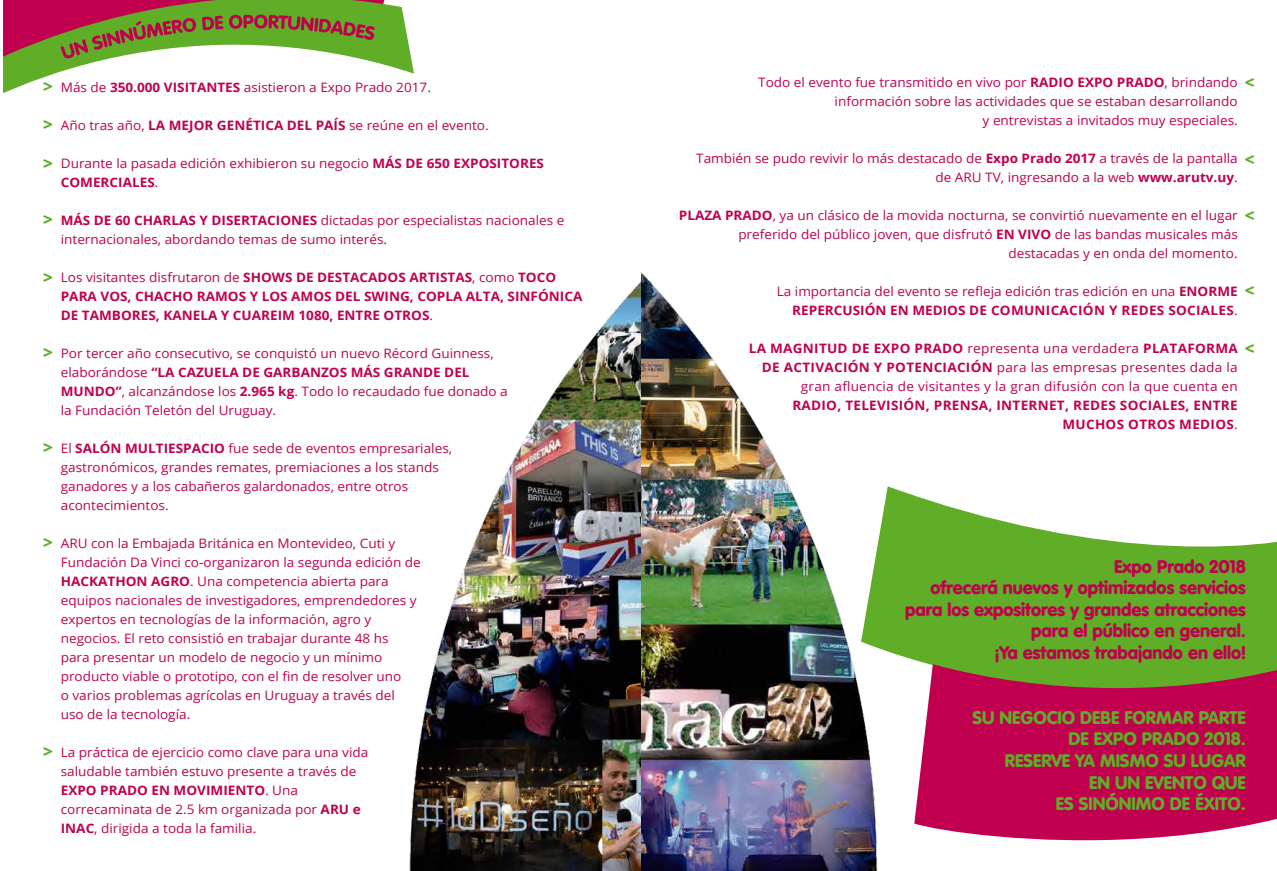
<style>
.page{position:relative;width:1277px;height:871px;background:#fff}
.page>*{position:absolute;margin:0;border:0;box-sizing:border-box;transform-origin:0 0}
.t1{font:900 18px/21.6px "VAG Rounded Std";color:#c0004e;text-align:right}
.t2{font:900 18px/21.6px "VAG Rounded Std";color:#60ad28;text-align:right}
.t3{font:900 16px "VAG Rounded Std";color:#60ad28}
.t4{font:900 16px "VAG Rounded Std";color:#fff}
.t5{font:13px/19px "Open Sans";color:#c0004e;scale:1.04 1}
.t6{font:13px/19px "Open Sans";letter-spacing:.02em;color:#c0004e;text-align:right;scale:1.04 1}
.t7{font:700 13px/19px "Open Sans";color:#c0004e;scale:1.04 1}
.t8{font:700 13px/19px "Open Sans";letter-spacing:.02em;color:#c0004e;text-align:right;scale:1.04 1}
.s1{font-weight:700}
.s2{font-weight:400}
</style>
<div class="page">
<img style="left:387px;top:4px;width:254px;height:867px">
<svg style="left:4px;top:0;width:383px;height:75px"></svg>
<svg style="left:1024px;top:526px;width:252px;height:64px;fill:#60ad28"></svg>
<svg style="left:1024px;top:590px;width:252px;height:251px;background:#9d4644"></svg>
<img style="left:641px;top:271px;width:383px;height:600px">
<p class="t4" style="left:43px;top:76px;width:11px">&gt;</p>
<p class="t3" style="left:43px;top:114px;width:11px">&gt;</p>
<p class="t3" style="left:43px;top:153px;width:11px">&gt;</p>
<p class="t3" style="left:43px;top:209px;width:11px">&gt;</p>
<p class="t3" style="left:43px;top:266px;width:11px">&gt;</p>
<p class="t3" style="left:43px;top:342px;width:11px">&gt;</p>
<p class="t3" style="left:43px;top:436px;width:11px">&gt;</p>
<p class="t3" style="left:43px;top:532px;width:11px">&gt;</p>
<p class="t3" style="left:43px;top:741px;width:11px">&gt;</p>
<p class="t5" style="left:61px;top:77px;width:357px">Más de <span class="s1">350.000 VISITANTES</span> asistieron a Expo Prado 2017.</p>
<p class="t5" style="left:61px;top:115px;width:413px">Año tras año, <span class="s1">LA MEJOR GENÉTICA DEL PAÍS</span> se reúne en el evento.</p>
<p class="t5" style="left:61px;top:153px;width:466px">Durante la pasada edición exhibieron su negocio <span class="s1">MÁS DE 650 EXPOSITORES<br>COMERCIALES</span>.</p>
<p class="t5" style="left:61px;top:210px;width:485px"><span class="s1">MÁS DE 60 CHARLAS Y DISERTACIONES</span> dictadas por especialistas nacionales e internacionales, abordando temas de sumo interés.</p>
<p class="t7" style="left:61px;top:267px;width:503px"><span class="s2">Los visitantes disfrutaron de</span> SHOWS DE DESTACADOS ARTISTAS<span class="s2">, como</span> TOCO<br>PARA VOS, CHACHO RAMOS Y LOS AMOS DEL SWING, COPLA ALTA, SINFÓNICA<br>DE TAMBORES, KANELA Y CUAREIM 1080, ENTRE OTROS<span class="s2">.</span></p>
<p class="t5" style="left:61px;top:343px;width:431px">Por tercer año consecutivo, se conquistó un nuevo Récord Guinness, elaborándose <span class="s1">“LA CAZUELA DE GARBANZOS MÁS GRANDE DEL MUNDO”</span>, alcanzándose los <span class="s1">2.965 kg</span>. Todo lo recaudado fue donado a la Fundación Teletón del Uruguay.</p>
<p class="t5" style="left:61px;top:438px;width:378px">El <span class="s1">SALÓN MULTIESPACIO</span> fue sede de eventos empresariales, gastronómicos, grandes remates, premiaciones a los stands ganadores y a los cabañeros galardonados, entre otros acontecimientos.</p>
<p class="t5" style="left:61px;top:533px;width:347px">ARU con la Embajada Británica en Montevideo, Cuti y Fundación Da Vinci co-organizaron la segunda edición de <span class="s1">HACKATHON AGRO</span>. Una competencia abierta para equipos nacionales de investigadores, emprendedores y expertos en tecnologías de la información, agro y negocios. El reto consistió en trabajar durante 48 hs para presentar un modelo de negocio y un mínimo producto viable o prototipo, con el fin de resolver uno<br>o varios problemas agrícolas en Uruguay a través del uso de la tecnología.</p>
<p class="t5" style="left:61px;top:742px;width:297px">La práctica de ejercicio como clave para una vida saludable también estuvo presente a través de <span class="s1">EXPO PRADO EN MOVIMIENTO</span>. Una correcaminata de 2.5 km organizada por <span class="s1">ARU e INAC</span>, dirigida a toda la familia.</p>
<p class="t5" style="left:758px;top:73px;width:462px;text-align:right">Todo el evento fue transmitido en vivo por <span class="s1">RADIO EXPO PRADO</span>, brindando información sobre las actividades que se estaban desarrollando<br>y entrevistas a invitados muy especiales.</p>
<p class="t5" style="left:696px;top:149px;width:522px;text-align:right">También se pudo revivir lo más destacado de <span class="s1">Expo Prado 2017</span> a través de la pantalla de ARU TV, ingresando a la web <span class="s1">www.arutv.uy</span>.</p>
<p class="t5" style="left:678px;top:206px;width:539px;text-align:right"><span class="s1">PLAZA PRADO</span>, ya un clásico de la movida nocturna, se convirtió nuevamente en el lugar preferido del público joven, que disfrutó <span class="s1">EN VIVO</span> de las bandas musicales más destacadas y en onda del momento.</p>
<p class="t5" style="left:776px;top:282px;width:444px;text-align:right">La importancia del evento se refleja edición tras edición en una <span class="s1">ENORME<br>REPERCUSIÓN EN MEDIOS DE COMUNICACIÓN Y REDES SOCIALES</span>.</p>
<p class="t6" style="left:748px;top:339px;width:471px"><span class="s1">LA MAGNITUD DE EXPO PRADO</span> representa una verdadera <span class="s1">PLATAFORMA<br>DE ACTIVACIÓN Y POTENCIACIÓN</span> para las empresas presentes dada la gran afluencia de visitantes y la gran difusión con la que cuenta en</p>
<p class="t8" style="left:792px;top:396px;width:429px">RADIO, TELEVISIÓN, PRENSA, INTERNET, REDES SOCIALES, ENTRE<br>MUCHOS OTROS MEDIOS<span class="s2">.</span></p>
<h1 class="t1" style="left:904px;top:556px;width:342px">Expo Prado 2018<br>ofrecerá nuevos y optimizados servicios para los expositores y grandes atracciones para el público en general.<br>¡Ya estamos trabajando en ello!</h1>
<h1 class="t2" style="left:972px;top:707px;width:275px">SU NEGOCIO DEBE FORMAR PARTE<br>DE EXPO PRADO 2018.<br>RESERVE YA MISMO SU LUGAR<br>EN UN EVENTO QUE<br>ES SINÓNIMO DE ÉXITO.</h1>
</div>
